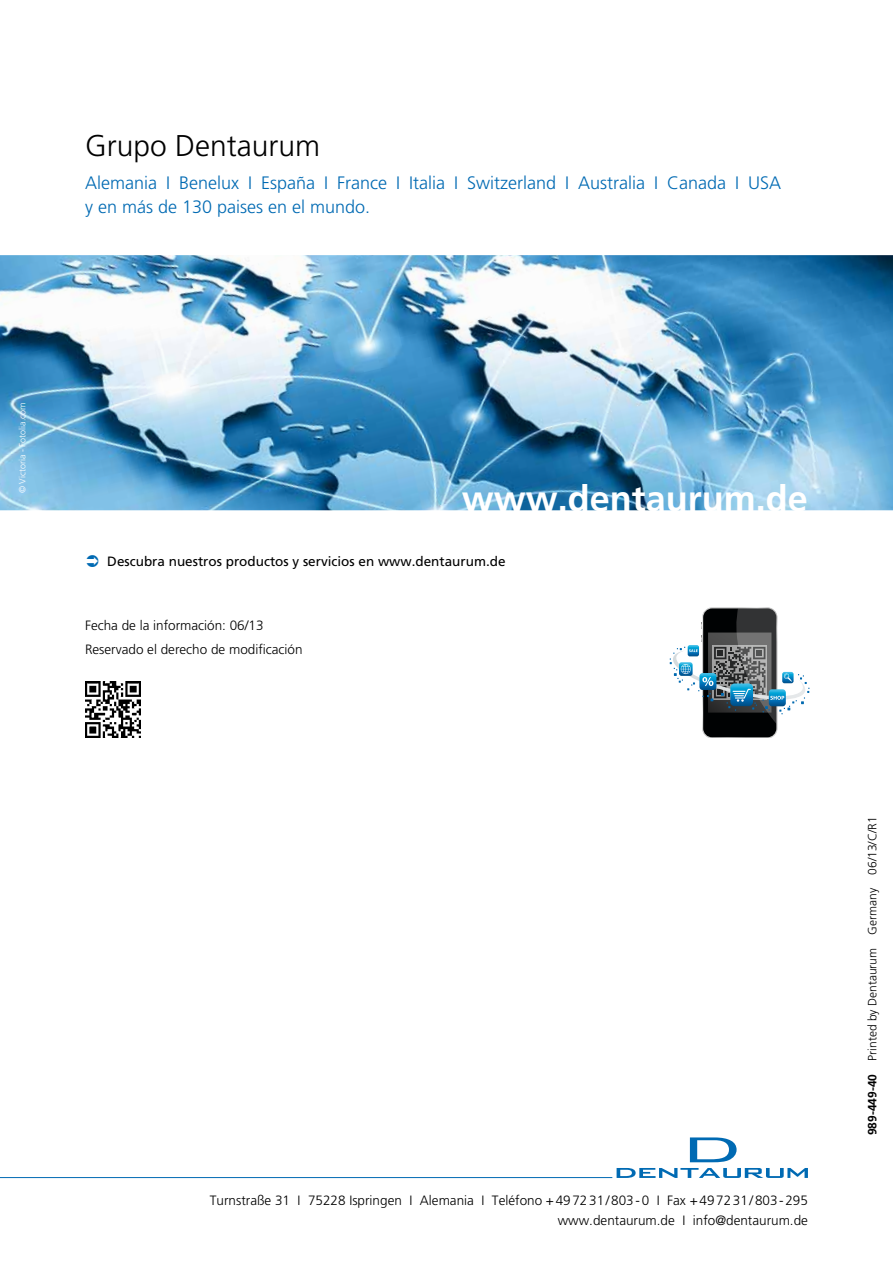
<style>
.page{position:relative;width:893px;height:1263px;background:#fff}
.page>*{position:absolute;margin:0;border:0;box-sizing:border-box;transform-origin:0 0}
.t1{font:700 36px "Frutiger LT Std";color:#fff}
.t2{font:300 30px "Frutiger LT Std";color:#000}
.t3{font:300 18px/24px "Frutiger LT Std";color:#006ab3}
.t4{font:300 13.5px/19.5px "Frutiger LT Std";color:#000;text-align:right}
.t5{font:13.5px "Frutiger LT Std";color:#000}
.t6{font:300 12px "Frutiger LT Std";color:#000}
.t7{font:300 9px "Frutiger LT Std";color:#fff}
.s1{font-weight:700}
</style>
<div class="page">
<hr style="left:0;top:1177px;width:612px;height:1px;background:#006ab3">
<svg style="left:617px;top:1168px;width:191px;height:10px"></svg>
<svg style="left:690px;top:1137px;width:47px;height:25px"></svg>
<img style="left:0;top:255px;width:893px;height:255px">
<img style="left:85px;top:682px;width:55px;height:55px">
<svg style="left:670px;top:607px;width:139px;height:131px"></svg>
<h2 class="t2" style="left:85px;top:129px;width:237px">Grupo Dentaurum</h2>
<h3 class="t3" style="left:85px;top:171px;width:697px">Alemania I Benelux I España I France I Italia I Switzerland I Australia I Canada I USA y en más de 130 paises en el mundo.</h3>
<p class="t7" style="left:17px;top:493px;width:93px;rotate:-90deg">© Victoria - Fotolia.com</p>
<h1 class="t1" style="left:462px;top:477px;width:348px">www.dentaurum.de</h1>
<p class="t5" style="left:107px;top:553px;width:400px">Descubra nuestros productos y servicios en www.dentaurum.de</p>
<p class="t4" style="left:85px;top:614px;width:219px;line-height:23.7px;text-align:left">Fecha de la información: 06/13<br>Reservado el derecho de modificación</p>
<p class="t4" style="left:210px;top:1191px;width:600px">Turnstraße 31 I 75228 Ispringen I Alemania I Teléfono +497231/803-0 I Fax +497231/803-295 www.dentaurum.de I info@dentaurum.de</p>
<p class="t6" style="left:865px;top:1135px;width:320px;rotate:-90deg"><span class="s1">989-449-40</span> Printed by Dentaurum Germany 06/13/C/R1</p>
</div>
